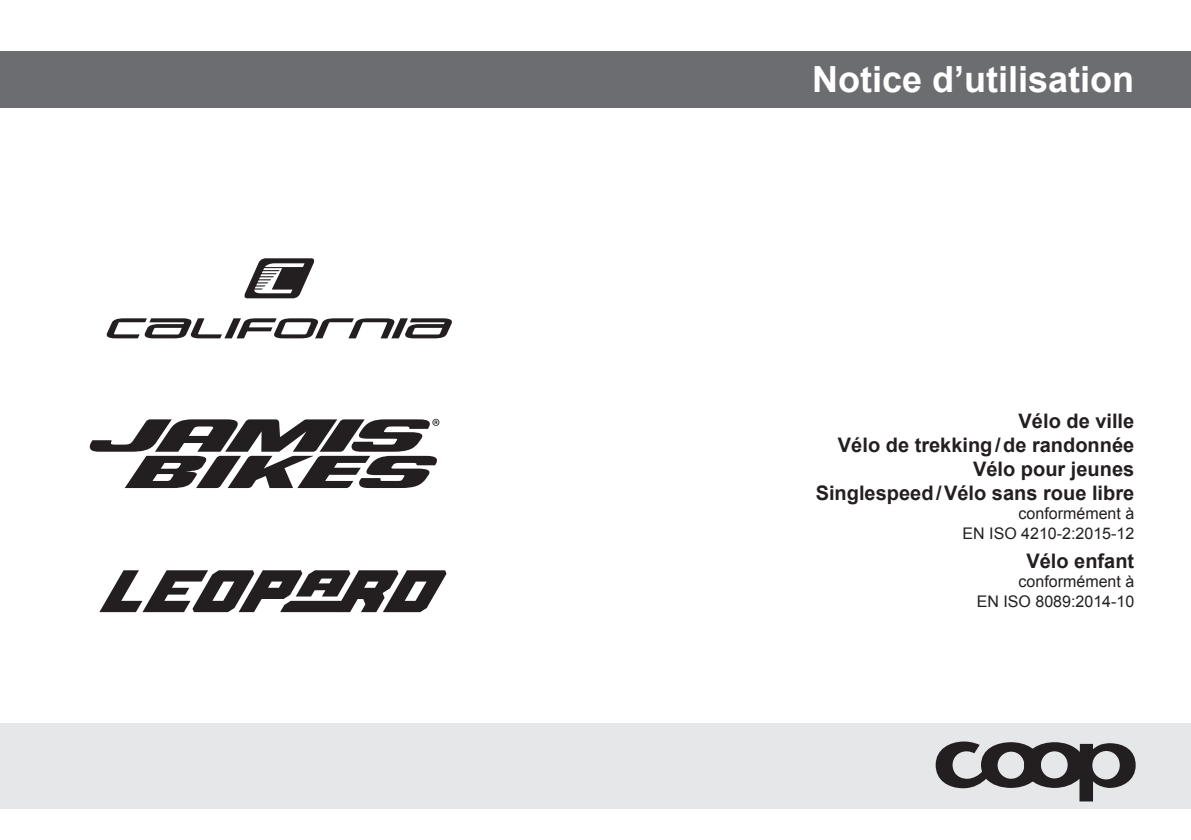
<style>
.page{position:relative;width:1191px;height:840px;background:#fff}
.page>*{position:absolute;margin:0;border:0;box-sizing:border-box;transform-origin:0 0}
.t1{font:700 36px "Arial";color:#fff}
.t2{font:700 20px/24px "Arial";color:#231f20;text-align:right}
.t3{font:16px/19.2px "Arial";color:#231f20;text-align:right}
</style>
<div class="page">
<div style="left:0;top:51px;width:1191px;height:57px;background:#6c6d70"></div>
<svg style="left:90px;top:418px;width:349px;height:70px"></svg>
<div style="left:0;top:723px;width:1191px;height:85px;background:#e6e7e9"></div>
<svg style="left:935px;top:741px;width:200px;height:60px"></svg>
<div style="left:1024px;top:748px;width:17px;height:33px;background:#231f20;border-radius:50%"></div>
<svg style="left:244px;top:258px;width:70px;height:40px"></svg>
<svg style="left:107px;top:318px;width:345px;height:20px"></svg>
<svg style="left:100px;top:570px;width:346px;height:41px"></svg>
<h1 class="t1" style="left:812px;top:55px;width:324px">Notice d’utilisation</h1>
<p class="t2" style="left:815px;top:409px;width:320px">Vélo de ville<br>Vélo de trekking/de randonnée<br>Vélo pour jeunes<br>Singlespeed/Vélo sans roue libre</p>
<p class="t3" style="left:962px;top:504px;width:173px">conformément à<br>EN ISO 4210-2:2015-12</p>
<p class="t2" style="left:1026px;top:549px;width:109px">Vélo enfant</p>
<p class="t3" style="left:976px;top:572px;width:159px">conformément à<br>EN ISO 8089:2014-10</p>
</div>
